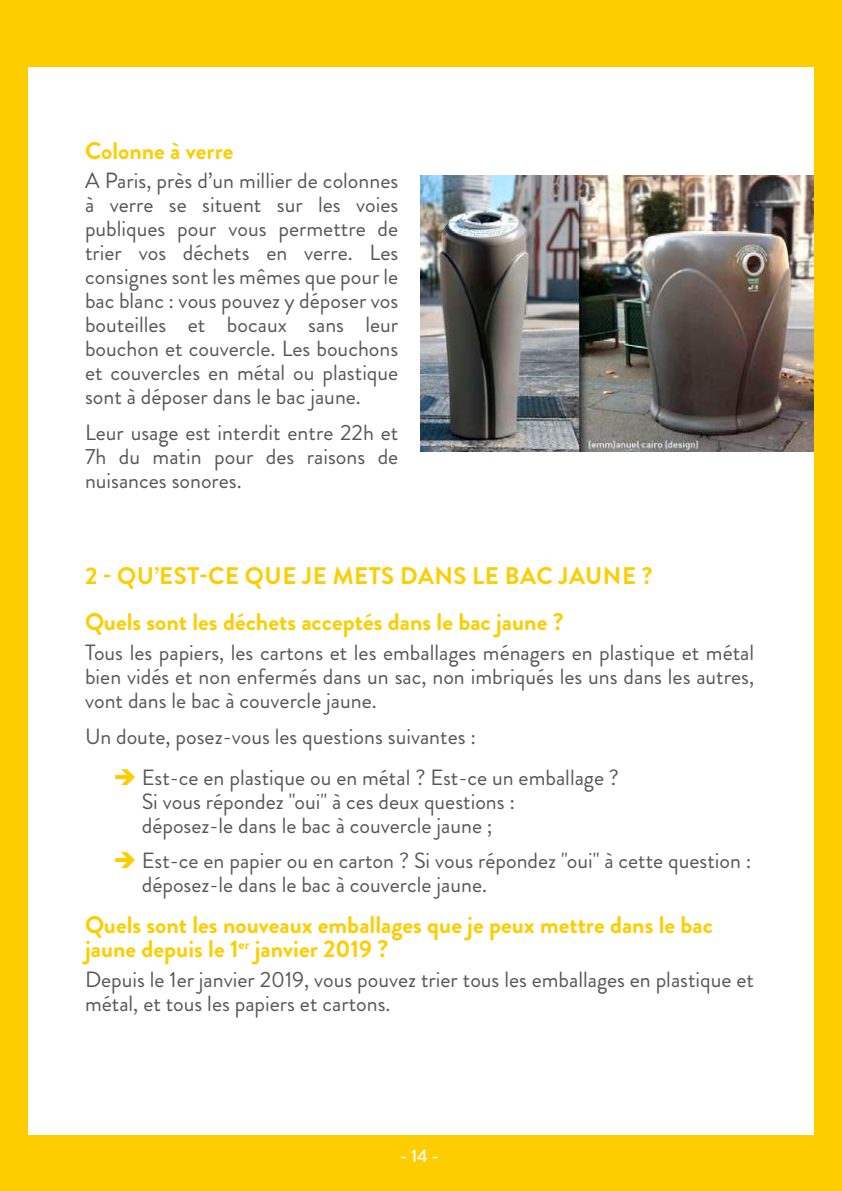
<style>
.page{position:relative;width:842px;height:1191px;background:#fecd00}
.page>*{position:absolute;margin:0;border:0;box-sizing:border-box;transform-origin:0 0}
.t1{font:700 24px/46.6px "Brandon Grotesque";letter-spacing:.02em;color:#fecd00}
.t2{font:22px/24px "Brandon Grotesque";color:#58585a}
.t3{font:500 18px "Brandon Grotesque";color:#fff}
</style>
<div class="page">
<div style="left:28px;top:67px;width:786px;height:1067px;background:#fff"></div>
<img style="left:421px;top:176px;width:393px;height:276px">
<p class="t1" style="left:85px;top:127px;width:150px">Colonne à verre</p>
<p class="t2" style="left:85px;top:169px;width:315px;text-align:justify">A Paris, près d’un millier de colonnes à verre se situent sur les voies publiques pour vous permettre de trier vos déchets en verre. Les consignes sont les mêmes que pour le bac blanc : vous pouvez y déposer vos bouteilles et bocaux sans leur bouchon et couvercle. Les bouchons et couvercles en métal ou plastique sont à déposer dans le bac jaune.</p>
<p class="t2" style="left:85px;top:420px;width:315px;text-align:justify">Leur usage est interdit entre 22h et 7h du matin pour des raisons de nuisances sonores.</p>
<p class="t1" style="left:85px;top:552px;width:569px">2 - Qu’est-ce que je mets dans le bac jaune ?<br>Quels sont les déchets acceptés dans le bac jaune ?</p>
<p class="t2" style="left:85px;top:641px;width:671px;text-align:justify">Tous les papiers, les cartons et les emballages ménagers en plastique et métal bien vidés et non enfermés dans un sac, non imbriqués les uns dans les autres, vont dans le bac à couvercle jaune.</p>
<p class="t2" style="left:142px;top:716px;width:479px;line-height:41px;text-indent:-57px">Un doute, posez-vous les questions suivantes :<br>Est-ce en plastique ou en métal ? Est-ce un emballage ?</p>
<p class="t2" style="left:142px;top:789px;width:375px">Si vous répondez "oui" à ces deux questions : déposez-le dans le bac à couvercle jaune ;</p>
<p class="t2" style="left:142px;top:848px;width:611px">Est-ce en papier ou en carton ? Si vous répondez "oui" à cette question : déposez-le dans le bac à couvercle jaune.</p>
<p class="t1" style="left:85px;top:913px;width:629px;line-height:24px">Quels sont les nouveaux emballages que je peux mettre dans le bac jaune depuis le 1<sup>er</sup> janvier 2019 ?</p>
<p class="t2" style="left:85px;top:967px;width:670px">Depuis le 1er janvier 2019, vous pouvez trier tous les emballages en plastique et métal, et tous les papiers et cartons.</p>
<p class="t3" style="left:400px;top:1143px;width:40px">- 14 -</p>
</div>
